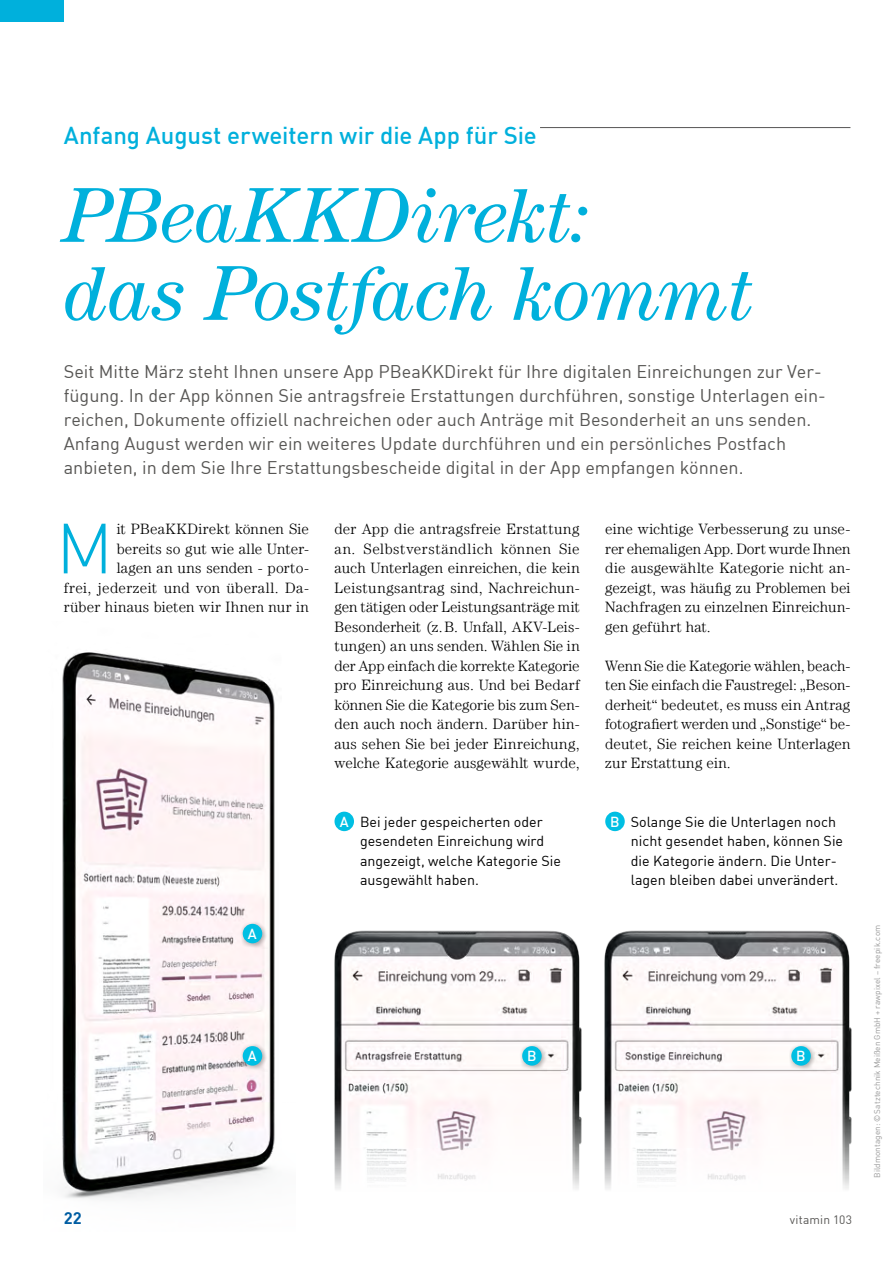
<style>
.page{position:relative;width:893px;height:1263px;background:#fff}
.page>*{position:absolute;margin:0;border:0;box-sizing:border-box;transform-origin:0 0}
.t1{font:italic 78px/78px "Century LT";letter-spacing:-.01em;color:#00b0dc}
.t2{font:300 69.75px "DIN";color:#00b0dc}
.t3{font:500 24px "DIN";letter-spacing:-.005em;color:#00b0dc}
.t4{font:18px/24px "DIN";color:#575654}
.t5{font:700 16.5px "DIN";color:#005da2}
.t6{font:300 15px/19.5px "Century LT";letter-spacing:.01em;color:#000;text-align:justify}
.t7{font:14.25px/19.5px "DIN";color:#000}
.t8{font:500 14.25px "DIN";color:#fff}
.t9{font:12px "DIN";letter-spacing:.015em;color:#575654}
.t10{font:8.25px "DIN";letter-spacing:.015em;color:#989898}
</style>
<div class="page">
<img style="left:62px;top:652px;width:213px;height:547px">
<img style="left:334px;top:930px;width:518px;height:259px">
<hr style="left:540px;top:127px;width:310px;height:1px;background:#575654">
<div style="left:334px;top:812px;width:20px;height:19px;background:#00bfe3;border-radius:50%"></div>
<div style="left:605px;top:812px;width:20px;height:19px;background:#00bfe3;border-radius:50%"></div>
<div style="left:240px;top:921px;width:28px;height:28px;background:#000;opacity:.35"></div>
<div style="left:243px;top:924px;width:19px;height:19px;background:#00bfe3;border-radius:50%"></div>
<div style="left:240px;top:1043px;width:28px;height:28px;background:#000;opacity:.35"></div>
<div style="left:243px;top:1046px;width:19px;height:19px;background:#00bfe3;border-radius:50%"></div>
<div style="left:520px;top:1043px;width:27px;height:28px;background:#000;opacity:.35"></div>
<div style="left:522px;top:1046px;width:20px;height:19px;background:#00bfe3;border-radius:50%"></div>
<div style="left:789px;top:1043px;width:27px;height:28px;background:#000;opacity:.35"></div>
<div style="left:791px;top:1046px;width:20px;height:19px;background:#00bfe3;border-radius:50%"></div>
<div style="left:0;top:0;width:64px;height:21px;background:#00b0dc"></div>
<h3 class="t3" style="left:64px;top:124px;width:475px">Anfang August erweitern wir die App für Sie</h3>
<h1 class="t1" style="left:64px;top:175px;width:691px">PBeaKKDirekt:<br>das Postfach kommt</h1>
<p class="t4" style="left:64px;top:361px;width:764px">Seit Mitte März steht Ihnen unsere App PBeaKKDirekt für Ihre digitalen Einreichungen zur Ver&shy;fügung. In der App können Sie antragsfreie Erstattungen durchführen, sonstige Unterlagen ein&shy;reichen, Dokumente offiziell nachreichen oder auch Anträge mit Besonderheit an uns senden.<br>Anfang August werden wir ein weiteres Update durchführen und ein persönliches Postfach anbieten, in dem Sie Ihre Erstattungsbescheide digital in der App empfangen können.</p>
<h2 class="t2" style="left:56px;top:517px;width:59px">M</h2>
<p class="t6" style="left:64px;top:519px;width:247px;text-align:right">it PBeaKKDirekt können Sie<br>bereits so gut wie alle Unter-<br>lagen an uns senden - porto-<br>frei, jederzeit und von überall. Da&shy;rüber hinaus bieten wir Ihnen nur in</p>
<p class="t6" style="left:334px;top:519px;width:247px">der App die antragsfreie Erstattung an. Selbstverständlich können Sie auch Unterlagen einreichen, die kein Leistungsantrag sind, Nachreichun&shy;gen tätigen oder Leistungsanträge mit Besonderheit (z.B. Unfall, AKV-Leis&shy;tungen) an uns senden. Wählen Sie in der App einfach die korrekte Kategorie pro Einreichung aus. Und bei Bedarf können Sie die Kategorie bis zum Sen&shy;den auch noch ändern. Darüber hin&shy;aus sehen Sie bei jeder Einreichung, welche Kategorie ausgewählt wurde,</p>
<p class="t6" style="left:605px;top:519px;width:247px">eine wichtige Verbesserung zu unse&shy;rer ehemaligen App. Dort wurde Ihnen die ausgewählte Kategorie nicht an&shy;gezeigt, was häufig zu Problemen bei Nachfragen zu einzelnen Einreichun&shy;gen geführt hat.</p>
<p class="t6" style="left:605px;top:656px;width:247px">Wenn Sie die Kategorie wählen, beach&shy;ten Sie einfach die Faustregel: „Beson&shy;derheit“ bedeutet, es muss ein Antrag fotografiert werden und „Sonstige“ be&shy;deutet, Sie reichen keine Unterlagen zur Erstattung ein.</p>
<p class="t8" style="left:248px;top:927px;width:10px">A</p>
<p class="t8" style="left:340px;top:815px;width:10px">A</p>
<p class="t7" style="left:631px;top:813px;width:214px">Solange Sie die Unterlagen noch nicht gesendet haben, können Sie die Kategorie ändern. Die Unter&shy;lagen bleiben dabei unverändert.</p>
<p class="t8" style="left:610px;top:815px;width:11px">B</p>
<p class="t7" style="left:360px;top:813px;width:203px">Bei jeder gespeicherten oder gesendeten Einreichung wird angezeigt, welche Kategorie Sie ausgewählt haben.</p>
<p class="t8" style="left:248px;top:1049px;width:10px">A</p>
<p class="t8" style="left:527px;top:1049px;width:11px">B</p>
<p class="t8" style="left:796px;top:1049px;width:11px">B</p>
<p class="t5" style="left:64px;top:1210px;width:20px">22</p>
<p class="t9" style="left:790px;top:1215px;width:64px">vitamin 103</p>
<p class="t10" style="left:874px;top:1178px;width:254px;rotate:-90deg">Bildmontagen: ©Satztechnik Meißen GmbH + rawpixel – freepik.com</p>
</div>
